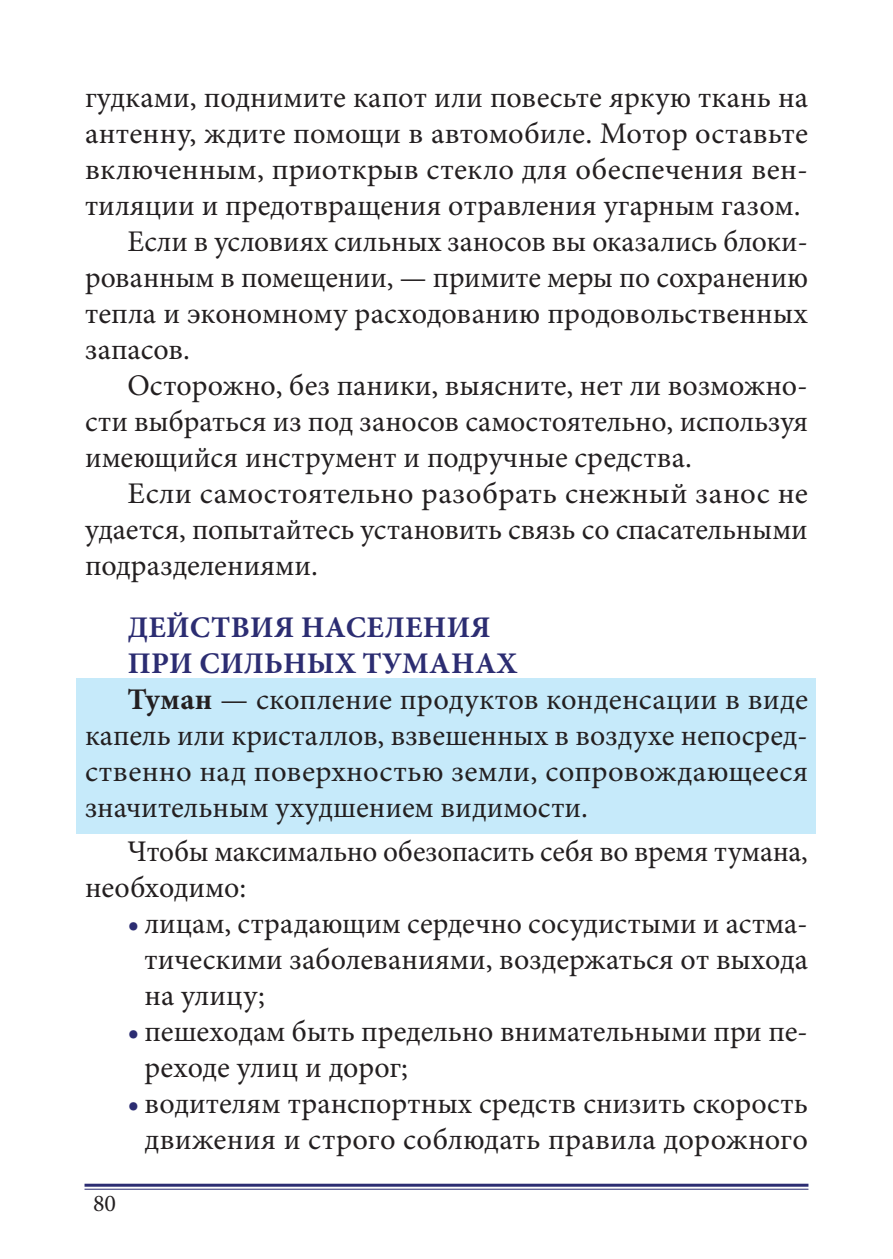
<style>
.page{position:relative;width:893px;height:1259px;background:#fff}
.page>*{position:absolute;margin:0;border:0;box-sizing:border-box;transform-origin:0 0}
.t1{font:30px/36px "Minion Pro";color:#231f20}
.t2{font:700 30px "Minion Pro";letter-spacing:.01em;color:#2c2d72}
.t3{font:24px "Minion Pro";color:#231f20}
.s1{font-weight:700}
.s2{font-weight:700;color:#2c2d72}
</style>
<div class="page">
<hr style="left:85px;top:1183px;width:723px;height:3px;background:#2c2d72">
<hr style="left:85px;top:1188px;width:723px;height:1px;background:#2c2d72">
<div style="left:77px;top:678px;width:739px;height:155px;background:#c6eafa"></div>
<p class="t1" style="left:85px;top:80px;width:724px">гудками, поднимите капот или повесьте яркую ткань на</p>
<p class="t1" style="left:85px;top:116px;width:724px">антенну, ждите помощи в автомобиле. Мотор оставьте</p>
<p class="t1" style="left:85px;top:152px;width:724px">включенным, приоткрыв стекло для обеспечения вен-</p>
<p class="t1" style="left:85px;top:188px;width:717px">тиляции и предотвращения отравления угарным газом.</p>
<p class="t1" style="left:128px;top:224px;width:682px">Если в условиях сильных заносов вы оказались блоки-</p>
<p class="t1" style="left:85px;top:260px;width:724px">рованным в помещении, — примите меры по сохранению</p>
<p class="t1" style="left:85px;top:296px;width:724px">тепла и экономному расходованию продовольственных</p>
<p class="t1" style="left:85px;top:332px;width:106px">запасов.</p>
<p class="t1" style="left:128px;top:368px;width:682px">Осторожно, без паники, выясните, нет ли возможно-</p>
<p class="t1" style="left:85px;top:404px;width:724px">сти выбраться из под заносов самостоятельно, используя</p>
<p class="t1" style="left:85px;top:440px;width:608px">имеющийся инструмент и подручные средства.</p>
<p class="t1" style="left:128px;top:476px;width:682px">Если самостоятельно разобрать снежный занос не</p>
<p class="t1" style="left:85px;top:512px;width:724px">удается, попытайтесь установить связь со спасательными</p>
<p class="t1" style="left:85px;top:548px;width:234px">подразделениями.</p>
<p class="t2" style="left:128px;top:611px;width:364px">ДЕЙСТВИЯ НАСЕЛЕНИЯ</p>
<p class="t2" style="left:128px;top:647px;width:391px">ПРИ СИЛЬНЫХ ТУМАНАХ</p>
<p class="t1" style="left:128px;top:682px;width:682px"><span class="s1">Туман</span> — скопление продуктов конденсации в виде</p>
<p class="t1" style="left:85px;top:718px;width:724px">капель или кристаллов, взвешенных в воздухе непосред-</p>
<p class="t1" style="left:85px;top:754px;width:725px">ственно над поверхностью земли, сопровождающееся</p>
<p class="t1" style="left:85px;top:790px;width:504px">значительным ухудшением видимости.</p>
<p class="t1" style="left:85px;top:834px;width:724px;text-indent:43px">Чтобы максимально обезопасить себя во время тумана, необходимо:</p>
<p class="t1" style="left:145px;top:906px;width:665px;text-align:justify;text-indent:-17px"><span class="s2">•</span> лицам, страдающим сердечно сосудистыми и астма&shy;тическими заболеваниями, воздержаться от выхода на улицу;</p>
<p class="t1" style="left:145px;top:1014px;width:665px;text-indent:-17px"><span class="s2">•</span> пешеходам быть предельно внимательными при пе&shy;реходе улиц и дорог;</p>
<p class="t1" style="left:128px;top:1086px;width:682px;text-align:center"><span class="s2">•</span> водителям транспортных средств снизить скорость движения и строго соблюдать правила дорожного</p>
<p class="t3" style="left:93px;top:1191px;width:25px">80</p>
</div>
